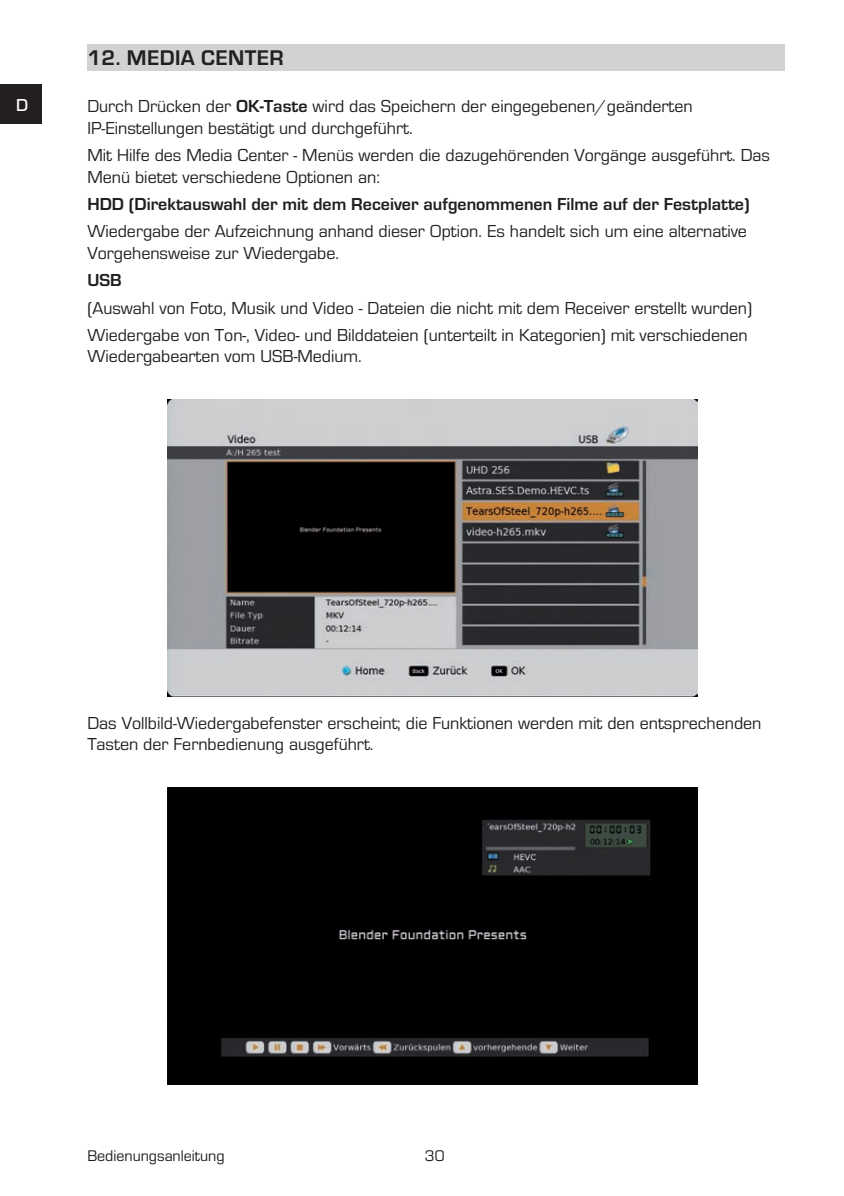
<style>
.page{position:relative;width:844px;height:1196px;background:#fff}
.page>*{position:absolute;margin:0;border:0;box-sizing:border-box;transform-origin:0 0}
.t1{font:700 22px "Eurostile OT";letter-spacing:.02em;color:#231f20}
.t2{font:18px/21.6px "Eurostile OT";color:#231f20}
.t3{font:700 18px "Eurostile OT";color:#231f20}
.t4{font:500 18px "Eurostile OT";color:#fff}
.t5{font:16px "Eurostile OT";color:#231f20}
.s1{font-weight:700}
</style>
<div class="page">
<div style="left:0;top:85px;width:42px;height:39px;background:#231f20"></div>
<div style="left:87px;top:44px;width:698px;height:26px;background:#d1d2d4"></div>
<img style="left:168px;top:399px;width:529px;height:297px">
<img style="left:168px;top:787px;width:529px;height:297px">
<p class="t4" style="left:16px;top:95px;width:14px">D</p>
<p class="t1" style="left:87px;top:45px;width:198px">12. MEDIA CENTER</p>
<p class="t2" style="left:87px;top:96px;width:607px">Durch Drücken der <span class="s1">OK-Taste</span> wird das Speichern der eingegebenen/geänderten<br>IP-Einstellungen bestätigt und durchgeführt.</p>
<p class="t2" style="left:87px;top:145px;width:684px">Mit Hilfe des Media Center - Menüs werden die dazugehörenden Vorgänge ausgeführt. Das<br>Menü bietet verschiedene Optionen an:</p>
<p class="t3" style="left:87px;top:194px;width:663px">HDD (Direktauswahl der mit dem Receiver aufgenommenen Filme auf der Festplatte)</p>
<p class="t2" style="left:87px;top:221px;width:661px">Wiedergabe der Aufzeichnung anhand dieser Option. Es handelt sich um eine alternative<br>Vorgehensweise zur Wiedergabe.</p>
<p class="t3" style="left:87px;top:270px;width:36px">USB</p>
<p class="t2" style="left:87px;top:294px;width:666px;line-height:27.2px">(Auswahl von Foto, Musik und Video - Dateien die nicht mit dem Receiver erstellt wurden)<br>Wiedergabe von Ton-, Video- und Bilddateien (unterteilt in Kategorien) mit verschiedenen</p>
<p class="t2" style="left:87px;top:346px;width:276px">Wiedergabearten vom USB-Medium.</p>
<p class="t2" style="left:87px;top:712px;width:675px">Das Vollbild-Wiedergabefenster erscheint; die Funktionen werden mit den entsprechenden<br>Tasten der Fernbedienung ausgeführt.</p>
<p class="t5" style="left:87px;top:1146px;width:139px">Bedienungsanleitung</p>
<p class="t5" style="left:425px;top:1146px;width:21px">30</p>
</div>
